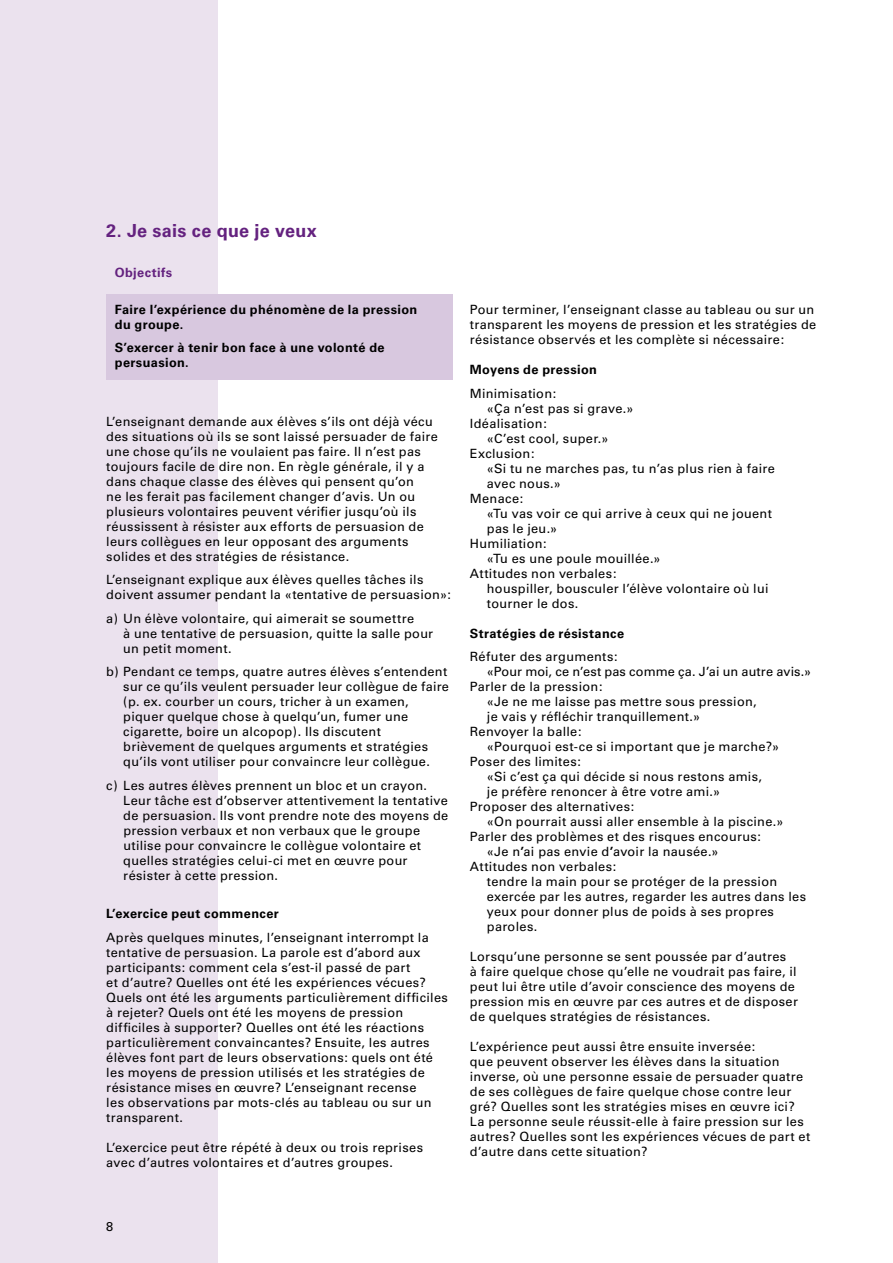
<style>
.page{position:relative;width:893px;height:1263px;background:#fff}
.page>*{position:absolute;margin:0;border:0;box-sizing:border-box;transform-origin:0 0}
.t1{font:700 18px "Univers";letter-spacing:.015em;color:#64227f}
.t2{font:12.75px/15px "Univers";letter-spacing:.025em;color:#000}
.t3{font:700 12.75px/15px "Univers";letter-spacing:.03em;color:#000}
.t4{font:12.75px "Univers";letter-spacing:.005em;color:#000}
.t5{font:700 12.75px "Univers";letter-spacing:.035em;color:#64227f}
.s1{font-weight:700}
</style>
<div class="page">
<div style="left:0;top:0;width:218px;height:1263px;background:#ebe2ee"></div>
<div style="left:106px;top:294px;width:347px;height:86px;background:#d8c8df"></div>
<h1 class="t1" style="left:106px;top:220px;width:212px">2. Je sais ce que je veux</h1>
<p class="t5" style="left:115px;top:265px;width:59px">Objectifs</p>
<p class="t3" style="left:115px;top:302px;width:304px">Faire l’expérience du phénomène de la pression du groupe.</p>
<p class="t3" style="left:115px;top:340px;width:271px">S’exercer à tenir bon face à une volonté de persuasion.</p>
<p class="t2" style="left:106px;top:414px;width:333px">L’enseignant demande aux élèves s’ils ont déjà vécu des situations où ils se sont laissé persuader de faire une chose qu’ils ne voulaient pas faire. Il n’est pas toujours facile de dire non. En règle générale, il y a dans chaque classe des élèves qui pensent qu’on<br>ne les ferait pas facilement changer d’avis. Un ou plusieurs volontaires peuvent vérifier jusqu’où ils réussissent à résister aux efforts de persuasion de leurs collègues en leur opposant des arguments solides et des stratégies de résistance.</p>
<p class="t2" style="left:106px;top:572px;width:346px">L’enseignant explique aux élèves quelles tâches ils doivent assumer pendant la «tentative de persuasion»:</p>
<p class="t2" style="left:123px;top:611px;width:311px;text-indent:-17px">a) Un élève volontaire, qui aimerait se soumettre<br>à une tentative de persuasion, quitte la salle pour un petit moment.</p>
<p class="t2" style="left:123px;top:664px;width:327px;text-indent:-17px">b) Pendant ce temps, quatre autres élèves s’entendent sur ce qu’ils veulent persuader leur collègue de faire (p. ex. courber un cours, tricher à un examen, piquer quelque chose à quelqu’un, fumer une cigarette, boire un alcopop). Ils discutent brièvement de quelques arguments et stratégies qu’ils vont utiliser pour convaincre leur collègue.</p>
<p class="t2" style="left:123px;top:778px;width:326px;text-indent:-17px">c) Les autres élèves prennent un bloc et un crayon.<br>Leur tâche est d’observer attentivement la tentative de persuasion. Ils vont prendre note des moyens de pression verbaux et non verbaux que le groupe utilise pour convaincre le collègue volontaire et quelles stratégies celui-ci met en œuvre pour résister à cette pression.</p>
<p class="t3" style="left:106px;top:906px;width:174px">L’exercice peut commencer</p>
<p class="t2" style="left:106px;top:930px;width:343px">Après quelques minutes, l’enseignant interrompt la tentative de persuasion. La parole est d’abord aux participants: comment cela s’est-il passé de part<br>et d’autre? Quelles ont été les expériences vécues?<br>Quels ont été les arguments particulièrement difficiles à rejeter? Quels ont été les moyens de pression difficiles à supporter? Quelles ont été les réactions particulièrement convaincantes? Ensuite, les autres élèves font part de leurs observations: quels ont été les moyens de pression utilisés et les stratégies de résistance mises en œuvre? L’enseignant recense<br>les observations par mots-clés au tableau ou sur un transparent.</p>
<p class="t2" style="left:106px;top:1140px;width:318px">L’exercice peut être répété à deux ou trois reprises avec d’autres volontaires et d’autres groupes.</p>
<p class="t2" style="left:470px;top:302px;width:348px">Pour terminer, l’enseignant classe au tableau ou sur un transparent les moyens de pression et les stratégies de résistance observés et les complète si nécessaire:</p>
<p class="t3" style="left:470px;top:362px;width:129px">Moyens de pression</p>
<p class="t2" style="left:470px;top:386px;width:88px">Minimisation:</p>
<p class="t2" style="left:487px;top:401px;width:148px">«Ça n’est pas si grave.»</p>
<p class="t2" style="left:470px;top:416px;width:79px">Idéalisation:</p>
<p class="t2" style="left:487px;top:431px;width:123px">«C’est cool, super.»</p>
<p class="t2" style="left:470px;top:446px;width:66px">Exclusion:</p>
<p class="t2" style="left:487px;top:461px;width:289px">«Si tu ne marches pas, tu n’as plus rien à faire</p>
<p class="t2" style="left:487px;top:476px;width:76px">avec nous.»</p>
<p class="t2" style="left:470px;top:491px;width:55px">Menace:</p>
<p class="t2" style="left:487px;top:506px;width:287px">«Tu vas voir ce qui arrive à ceux qui ne jouent</p>
<p class="t2" style="left:487px;top:521px;width:72px">pas le jeu.»</p>
<p class="t2" style="left:470px;top:536px;width:78px">Humiliation:</p>
<p class="t2" style="left:487px;top:551px;width:175px">«Tu es une poule mouillée.»</p>
<p class="t2" style="left:470px;top:565px;width:148px">Attitudes non verbales:</p>
<p class="t2" style="left:487px;top:580px;width:283px">houspiller, bousculer l’élève volontaire où lui</p>
<p class="t2" style="left:487px;top:595px;width:93px">tourner le dos.</p>
<p class="t3" style="left:470px;top:626px;width:156px">Stratégies de résistance</p>
<p class="t2" style="left:470px;top:649px;width:149px">Réfuter des arguments:</p>
<p class="t4" style="left:487px;top:664px;width:326px">«Pour moi, ce n’est pas comme ça. J’ai un autre avis.»</p>
<p class="t2" style="left:470px;top:679px;width:134px">Parler de la pression:</p>
<p class="t2" style="left:487px;top:694px;width:271px">«Je ne me laisse pas mettre sous pression,</p>
<p class="t2" style="left:487px;top:709px;width:215px">je vais y réfléchir tranquillement.»</p>
<p class="t2" style="left:470px;top:724px;width:113px">Renvoyer la balle:</p>
<p class="t2" style="left:487px;top:739px;width:294px">«Pourquoi est-ce si important que je marche?»</p>
<p class="t2" style="left:470px;top:754px;width:113px">Poser des limites:</p>
<p class="t2" style="left:487px;top:769px;width:277px">«Si c’est ça qui décide si nous restons amis,</p>
<p class="t2" style="left:487px;top:784px;width:235px">je préfère renoncer à être votre ami.»</p>
<p class="t2" style="left:470px;top:799px;width:166px">Proposer des alternatives:</p>
<p class="t2" style="left:487px;top:814px;width:298px">«On pourrait aussi aller ensemble à la piscine.»</p>
<p class="t2" style="left:470px;top:829px;width:293px">Parler des problèmes et des risques encourus:</p>
<p class="t2" style="left:487px;top:844px;width:233px">«Je n<span class="s1">’</span>ai pas envie d<span class="s1">’</span>avoir la nausée.»</p>
<p class="t2" style="left:470px;top:859px;width:148px">Attitudes non verbales:</p>
<p class="t2" style="left:487px;top:874px;width:292px">tendre la main pour se protéger de la pression</p>
<p class="t2" style="left:487px;top:889px;width:321px">exercée par les autres, regarder les autres dans les</p>
<p class="t2" style="left:487px;top:904px;width:289px">yeux pour donner plus de poids à ses propres</p>
<p class="t2" style="left:487px;top:919px;width:52px">paroles.</p>
<p class="t2" style="left:470px;top:949px;width:330px">Lorsqu’une personne se sent poussée par d’autres<br>à faire quelque chose qu’elle ne voudrait pas faire, il peut lui être utile d’avoir conscience des moyens de pression mis en œuvre par ces autres et de disposer de quelques stratégies de résistances.</p>
<p class="t2" style="left:470px;top:1039px;width:342px">L’expérience peut aussi être ensuite inversée:<br>que peuvent observer les élèves dans la situation inverse, où une personne essaie de persuader quatre de ses collègues de faire quelque chose contre leur gré? Quelles sont les stratégies mises en œuvre ici?<br>La personne seule réussit-elle à faire pression sur les autres? Quelles sont les expériences vécues de part et d’autre dans cette situation?</p>
<p class="t2" style="left:106px;top:1219px;width:9px">8</p>
</div>
